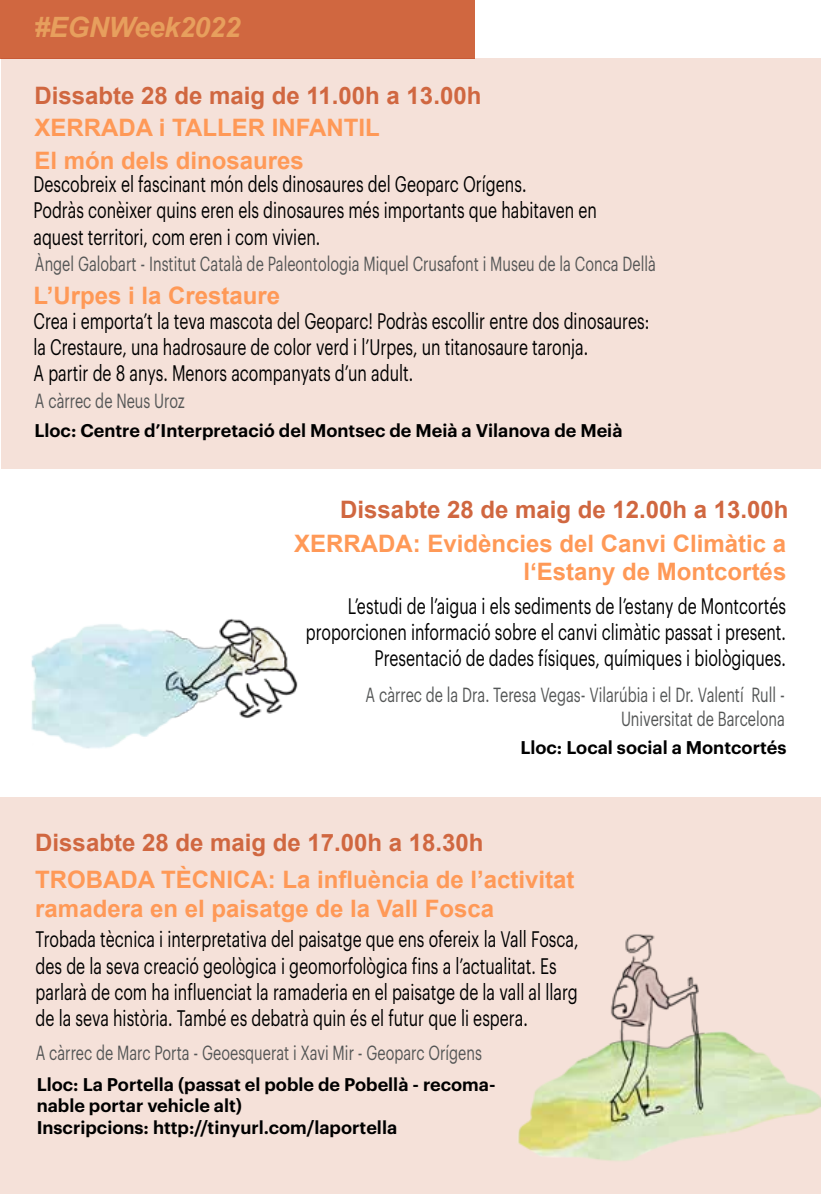
<style>
.page{position:relative;width:821px;height:1194px;background:#fff}
.page>*{position:absolute;margin:0;border:0;box-sizing:border-box;transform-origin:0 0}
.t1{font:italic 700 28px "Arial";letter-spacing:-.015em;color:#e79f5d}
.t2{font:700 24px/28.8px "Arial";color:#ff9957;text-align:right}
.t3{font:700 24px "Arial";color:#d06740}
.t4{font:22px/26.4px "Graphik";color:#000;scale:.72 1}
.t5{font:20px/24px "Graphik";color:#545656;text-align:right;scale:.72 1}
.t6{font:600 18px/21.6px "Graphik";color:#000}
</style>
<div class="page">
<div style="left:0;top:798px;width:821px;height:395px;background:#f5e1d9"></div>
<div style="left:1px;top:58px;width:820px;height:411px;background:#f5e1d9"></div>
<div style="left:0;top:0;width:474px;height:58px;background:#d06740"></div>
<img style="left:13px;top:618px;width:315px;height:180px">
<img style="left:518px;top:934px;width:303px;height:227px">
<p class="t1" style="left:34px;top:9px;width:208px">#EGNWeek2022</p>
<p class="t3" style="left:34px;top:78px;width:448px">Dissabte 28 de maig de 11.00h a 13.00h</p>
<p class="t2" style="left:34px;top:114px;width:347px">XERRADA i TALLER INFANTIL</p>
<p class="t2" style="left:34px;top:147px;width:271px">El món dels dinosaures</p>
<p class="t4" style="left:33px;top:169px;width:784px">Descobreix el fascinant món dels dinosaures del Geoparc Orígens.<br>Podràs conèixer quins eren els dinosaures més importants que habitaven en aquest territori, com eren i com vivien.</p>
<p class="t2" style="left:33px;top:282px;width:248px">L’Urpes i la Crestaure</p>
<p class="t5" style="left:35px;top:250px;width:864px">Àngel Galobart - Institut Català de Paleontologia Miquel Crusafont i Museu de la Conca Dellà</p>
<p class="t4" style="left:33px;top:305px;width:857px">Crea i emporta’t la teva mascota del Geoparc! Podràs escollir entre dos dinosaures: la Crestaure, una hadrosaure de color verd i l’Urpes, un titanosaure taronja.<br>A partir de 8 anys. Menors acompanyats d’un adult.</p>
<p class="t5" style="left:35px;top:387px;width:210px">A càrrec de Neus Uroz</p>
<p class="t6" style="left:34px;top:418px;width:590px">Lloc: Centre d’Interpretació del Montsec de Meià a Vilanova de Meià</p>
<p class="t3" style="left:340px;top:492px;width:450px">Dissabte 28 de maig de 12.00h a 13.00h</p>
<p class="t2" style="left:294px;top:529px;width:494px">XERRADA: Evidències del Canvi Climàtic a l‘Estany de Montcortés</p>
<p class="t4" style="left:306px;top:590px;width:668px;text-align:right">L’estudi de l’aigua i els sediments de l’estany de Montcortés proporcionen informació sobre el canvi climàtic passat i present.<br>Presentació de dades físiques, químiques i biològiques.</p>
<p class="t5" style="left:366px;top:680px;width:584px">A càrrec de la Dra. Teresa Vegas- Vilarúbia i el Dr. Valentí Rull -<br>Universitat de Barcelona</p>
<p class="t3" style="left:35px;top:825px;width:450px">Dissabte 28 de maig de 17.00h a 18.30h</p>
<p class="t6" style="left:520px;top:734px;width:268px">Lloc: Local social a Montcortés</p>
<p class="t2" style="left:35px;top:865px;width:541px;text-align:left">TROBADA TÈCNICA: La influència de l’activitat ramadera en el paisatge de la Vall Fosca</p>
<p class="t4" style="left:36px;top:924px;width:756px">Trobada tècnica i interpretativa del paisatge que ens ofereix la Vall Fosca, des de la seva creació geològica i geomorfològica fins a l’actualitat. Es parlarà de com ha influenciat la ramaderia en el paisatge de la vall al llarg de la seva història. També es debatrà quin és el futur que li espera.</p>
<p class="t5" style="left:36px;top:1038px;width:621px">A càrrec de Marc Porta - Geoesquerat i Xavi Mir - Geoparc Orígens</p>
<p class="t6" style="left:37px;top:1071px;width:460px">Lloc: La Portella (passat el poble de Pobellà - recoma&shy;nable portar vehicle alt)<br>Inscripcions: http://tinyurl.com/laportella</p>
</div>
